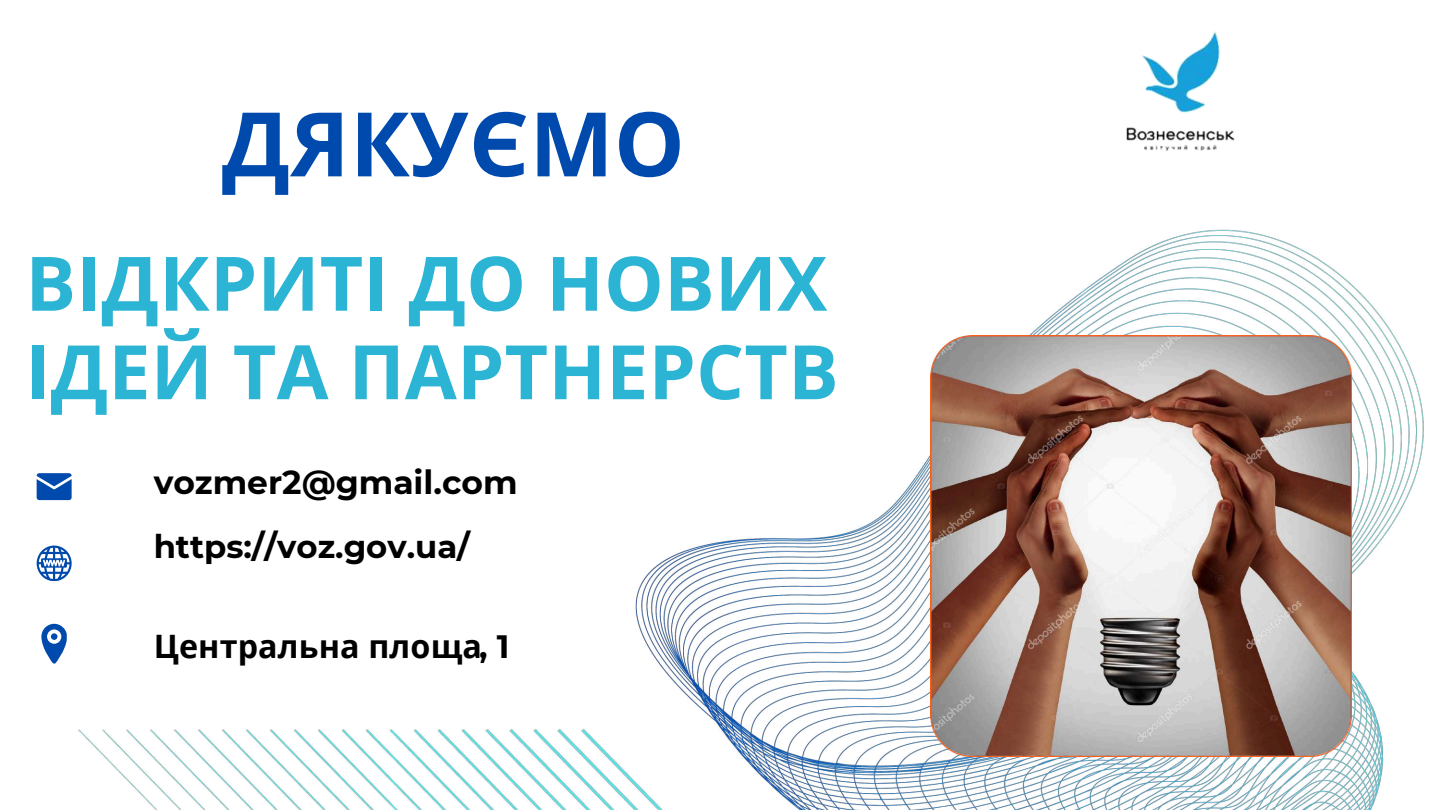
<style>
.page{position:relative;width:1440px;height:810px;background:#fff}
.page>*{position:absolute;margin:0;border:0;box-sizing:border-box;transform-origin:0 0}
.t1{font:700 89.2px "Open Sans";letter-spacing:.005em;color:#004aad}
.t2{font:700 75.2px/88.5px "Open Sans";letter-spacing:.005em;color:#2bb4d4}
.t3{font:700 32.9px "Montserrat";color:#000}
.t4{font:700 32.3px "Montserrat";color:#000}
.t5{font:700 32.3px "Open Sans";letter-spacing:.005em;color:#000}
.s1{font-family:"Montserrat"}
</style>
<div class="page">
<img style="left:49px;top:229px;width:1375px;height:581px">
<img style="left:1126px;top:31px;width:109px;height:120px">
<svg style="left:37px;top:546px;width:35px;height:35px"></svg>
<svg style="left:37px;top:473px;width:35px;height:27px"></svg>
<svg style="left:41px;top:624px;width:26px;height:40px"></svg>
<div style="left:51px;top:633px;width:6px;height:7px;background:#004aad;border-radius:50%"></div>
<img style="left:931px;top:335px;width:420px;height:421px">
<p class="t1" style="left:222px;top:81px;width:464px">ДЯКУЄМО</p>
<p class="t2" style="left:26px;top:237px;width:815px">ВІДКРИТІ ДО НОВИХ<br>ІДЕЙ ТА ПАРТНЕРСТВ</p>
<p class="t3" style="left:154px;top:462px;width:365px">vozmer2@gmail.com</p>
<p class="t4" style="left:154px;top:527px;width:318px">https://voz.gov.ua/</p>
<p class="t5" style="left:154px;top:624px;width:357px">Центральна площа<span class="s1">, 1</span></p>
</div>
